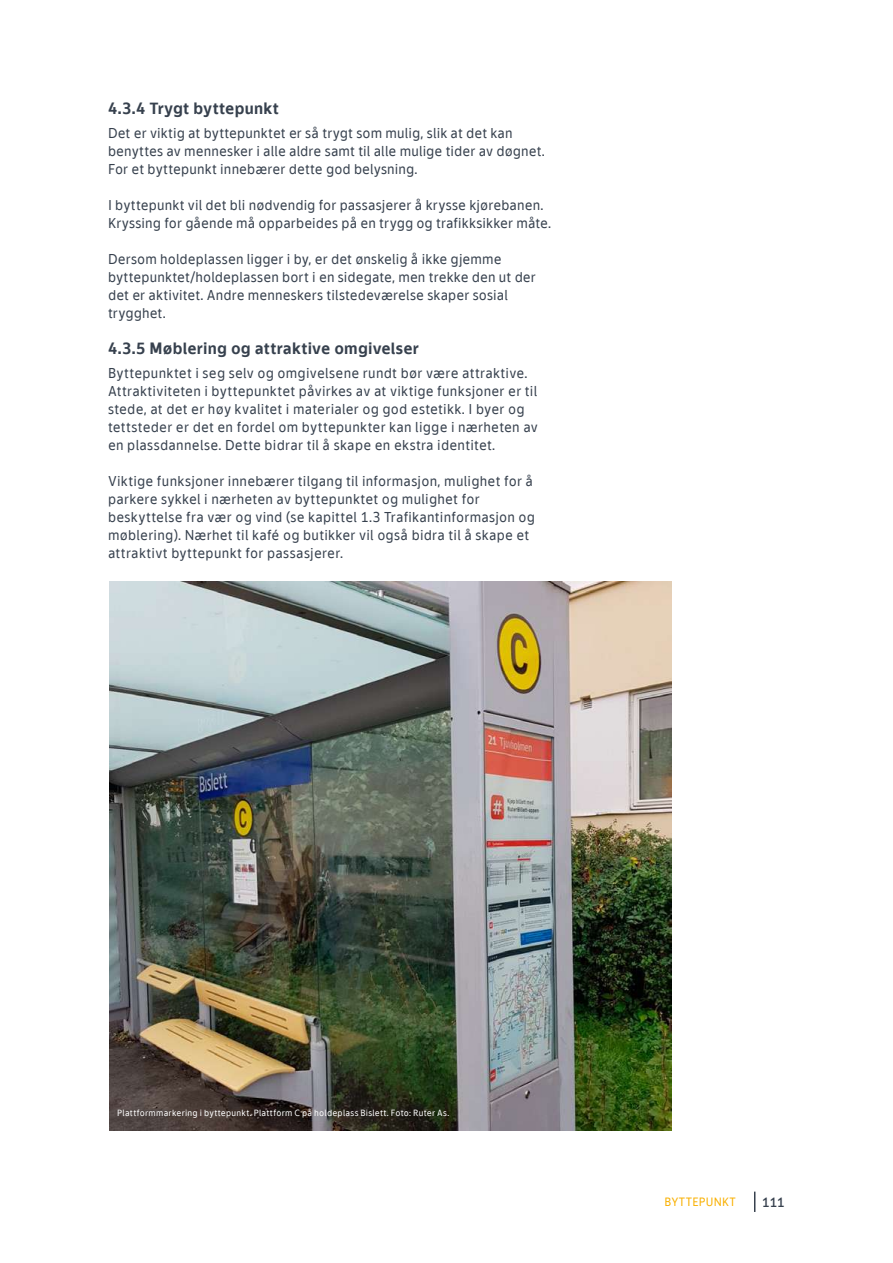
<style>
.page{position:relative;width:893px;height:1263px;background:#fff}
.page>*{position:absolute;margin:0;border:0;box-sizing:border-box;transform-origin:0 0}
.t1{font:700 16.5px "TID";letter-spacing:.01em;color:#37414e}
.t2{font:14.25px/18px "TID";letter-spacing:.01em;color:#37414e}
.t3{font:500 13.5px "TID";color:#37414e}
.t4{font:12px "TID";letter-spacing:.02em;color:#f9b000}
.t5{font:9px "TID";letter-spacing:.025em;color:#fff}
</style>
<div class="page">
<img style="left:109px;top:581px;width:562px;height:549px">
<svg style="left:754px;top:1191px;width:1px;height:21px"></svg>
<p class="t1" style="left:108px;top:98px;width:172px">4.3.4 Trygt byttepunkt</p>
<p class="t2" style="left:108px;top:123px;width:438px">Det er viktig at byttepunktet er så trygt som mulig, slik at det kan benyttes av mennesker i alle aldre samt til alle mulige tider av døgnet.<br>For et byttepunkt innebærer dette god belysning.</p>
<p class="t2" style="left:108px;top:195px;width:445px">I byttepunkt vil det bli nødvendig for passasjerer å krysse kjørebanen.<br>Kryssing for gående må opparbeides på en trygg og trafikksikker måte.</p>
<p class="t2" style="left:108px;top:249px;width:429px">Dersom holdeplassen ligger i by, er det ønskelig å ikke gjemme byttepunktet/holdeplassen bort i en sidegate, men trekke den ut der det er aktivitet. Andre menneskers tilstedeværelse skaper sosial trygghet.</p>
<p class="t1" style="left:108px;top:338px;width:312px">4.3.5 Møblering og attraktive omgivelser</p>
<p class="t2" style="left:108px;top:363px;width:431px">Byttepunktet i seg selv og omgivelsene rundt bør være attraktive.<br>Attraktiviteten i byttepunktet påvirkes av at viktige funksjoner er til stede, at det er høy kvalitet i materialer og god estetikk. I byer og tettsteder er det en fordel om byttepunkter kan ligge i nærheten av en plassdannelse. Dette bidrar til å skape en ekstra identitet.</p>
<p class="t2" style="left:108px;top:471px;width:428px">Viktige funksjoner innebærer tilgang til informasjon, mulighet for å parkere sykkel i nærheten av byttepunktet og mulighet for beskyttelse fra vær og vind (se kapittel 1.3 Trafikantinformasjon og møblering). Nærhet til kafé og butikker vil også bidra til å skape et attraktivt byttepunkt for passasjerer.</p>
<p class="t5" style="left:117px;top:1107px;width:333px">Plattformmarkering i byttepunkt. Plattform C på holdeplass Bislett. Foto: Ruter As.</p>
<p class="t4" style="left:664px;top:1194px;width:73px">BYTTEPUNKT</p>
<p class="t3" style="left:762px;top:1194px;width:24px">111</p>
</div>
